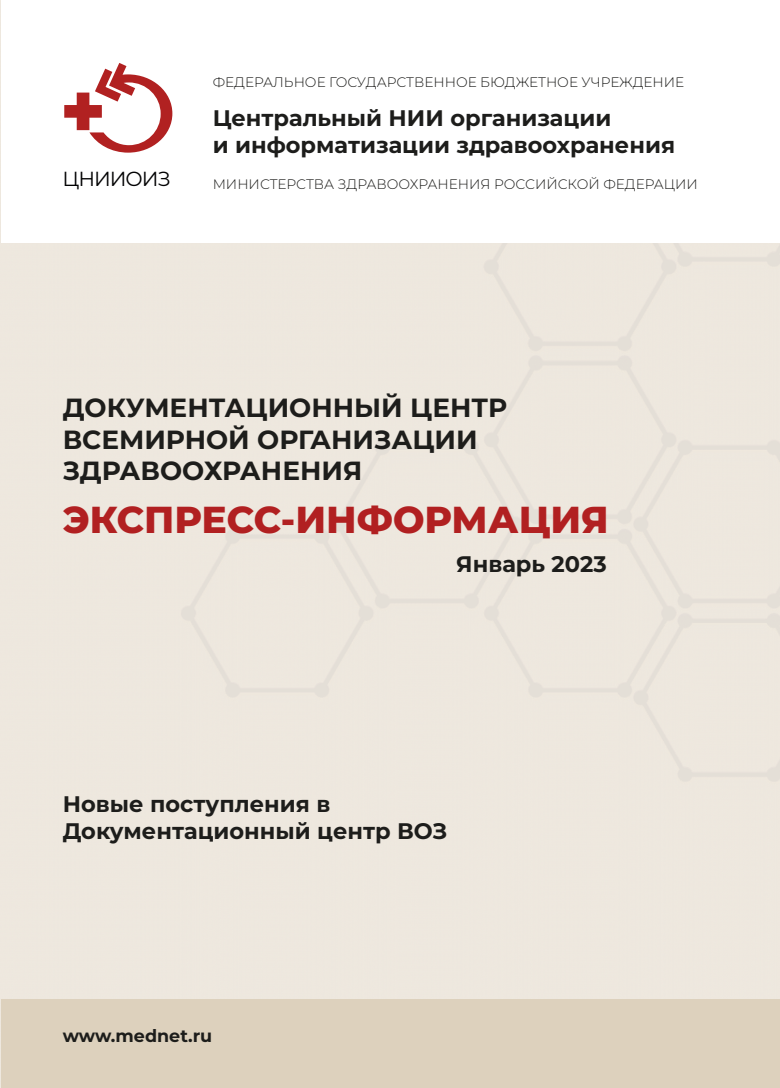
<style>
.page{position:relative;width:780px;height:1088px;background:#fff}
.page>*{position:absolute;margin:0;border:0;box-sizing:border-box;transform-origin:0 0}
.t1{font:800 37.5px "Montserrat";color:#b12021}
.t2{font:700 26.25px "Montserrat";color:#1d1d1b}
.t3{font:700 22.5px/27px "Montserrat";color:#1d1d1b}
.t4{font:20.38px "Montserrat";letter-spacing:-.05em;color:#020203}
.t5{font:700 17.5px "Montserrat";color:#1d1d1b}
.t6{font:300 13.75px "Montserrat";color:#1d1d1b}
</style>
<div class="page">
<div style="left:1px;top:999px;width:778px;height:88px;background:#ddd1bd"></div>
<svg style="left:64px;top:63px;width:108px;height:90px"></svg>
<p class="t4" style="left:63px;top:165px;width:110px">ЦНИИОИЗ</p>
<p class="t6" style="left:213px;top:73px;width:473px">ФЕДЕРАЛЬНОЕ ГОСУДАРСТВЕННОЕ БЮДЖЕТНОЕ УЧРЕЖДЕНИЕ</p>
<p class="t3" style="left:213px;top:104px;width:464px">Центральный НИИ организации<br>и информатизации здравоохранения</p>
<p class="t6" style="left:213px;top:174px;width:486px">МИНИСТЕРСТВА ЗДРАВООХРАНЕНИЯ РОССИЙСКОЙ ФЕДЕРАЦИИ</p>
<p class="t2" style="left:63px;top:390px;width:446px">ДОКУМЕНТАЦИОННЫЙ ЦЕНТР</p>
<p class="t2" style="left:63px;top:422px;width:416px">ВСЕМИРНОЙ ОРГАНИЗАЦИИ</p>
<p class="t2" style="left:63px;top:453px;width:301px">ЗДРАВООХРАНЕНИЯ</p>
<p class="t1" style="left:63px;top:495px;width:547px">ЭКСПРЕСС-ИНФОРМАЦИЯ</p>
<p class="t3" style="left:456px;top:550px;width:152px">Январь 2023</p>
<p class="t3" style="left:63px;top:790px;width:386px">Новые поступления в<br>Документационный центр ВОЗ</p>
<p class="t5" style="left:63px;top:1024px;width:151px">www.mednet.ru</p>
</div>
